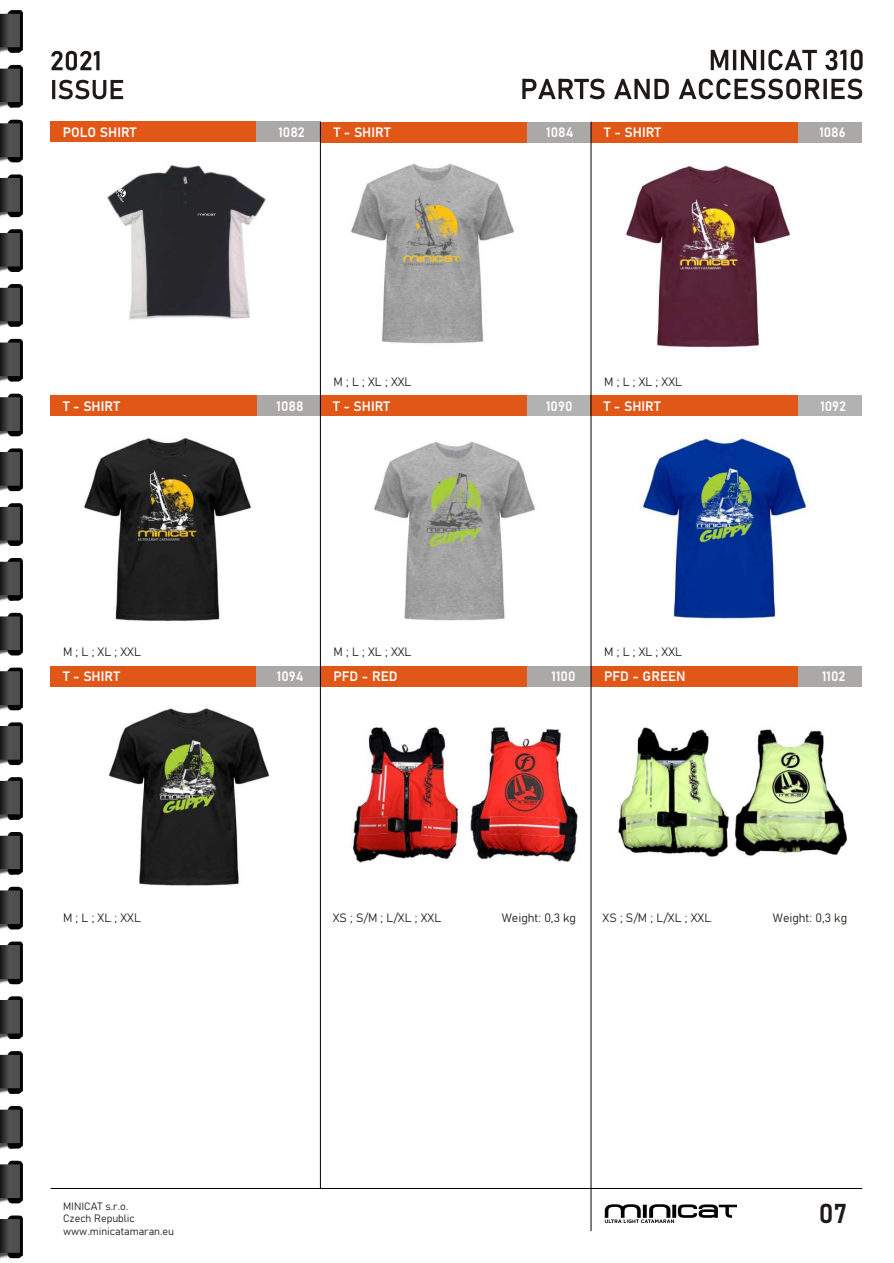
<style>
.page{position:relative;width:894px;height:1263px;background:#fff}
.page>*{position:absolute;margin:0;border:0;box-sizing:border-box;transform-origin:0 0}
.t1{font:600 27px "Bahnschrift";color:#1f1a17}
.t2{font:600 13.65px "Bahnschrift";color:#fff}
.t3{font:600 13.5px "Bahnschrift";color:#fff}
.t4{font:300 12px "Bahnschrift";color:#1f1a17}
.t5{font:300 10.5px/12.6px "Bahnschrift";color:#1f1a17}
</style>
<div class="page">
<hr style="left:51px;top:1188px;width:811px;height:1px;background:#000">
<svg style="left:605px;top:1204px;width:132px;height:19px"></svg>
<img style="left:0;top:10px;width:23px;height:43px">
<svg style="left:0;top:14px;width:20px;height:33px"></svg>
<img style="left:0;top:64px;width:23px;height:44px">
<svg style="left:0;top:68px;width:20px;height:34px"></svg>
<img style="left:0;top:119px;width:23px;height:44px">
<svg style="left:0;top:123px;width:20px;height:34px"></svg>
<img style="left:0;top:174px;width:23px;height:44px">
<svg style="left:0;top:178px;width:20px;height:34px"></svg>
<img style="left:0;top:229px;width:23px;height:43px">
<svg style="left:0;top:233px;width:20px;height:34px"></svg>
<img style="left:0;top:284px;width:23px;height:43px">
<svg style="left:0;top:288px;width:20px;height:33px"></svg>
<img style="left:0;top:338px;width:23px;height:44px">
<svg style="left:0;top:342px;width:20px;height:34px"></svg>
<img style="left:0;top:393px;width:23px;height:44px">
<svg style="left:0;top:397px;width:20px;height:34px"></svg>
<img style="left:0;top:448px;width:23px;height:44px">
<svg style="left:0;top:452px;width:20px;height:34px"></svg>
<img style="left:0;top:503px;width:23px;height:43px">
<svg style="left:0;top:507px;width:20px;height:34px"></svg>
<img style="left:0;top:558px;width:23px;height:43px">
<svg style="left:0;top:562px;width:20px;height:33px"></svg>
<img style="left:0;top:612px;width:23px;height:44px">
<svg style="left:0;top:616px;width:20px;height:34px"></svg>
<img style="left:0;top:667px;width:23px;height:44px">
<svg style="left:0;top:671px;width:20px;height:34px"></svg>
<img style="left:0;top:722px;width:23px;height:44px">
<svg style="left:0;top:726px;width:20px;height:34px"></svg>
<img style="left:0;top:777px;width:23px;height:43px">
<svg style="left:0;top:781px;width:20px;height:34px"></svg>
<img style="left:0;top:832px;width:23px;height:43px">
<svg style="left:0;top:836px;width:20px;height:33px"></svg>
<img style="left:0;top:886px;width:23px;height:44px">
<svg style="left:0;top:890px;width:20px;height:34px"></svg>
<img style="left:0;top:941px;width:23px;height:44px">
<svg style="left:0;top:945px;width:20px;height:34px"></svg>
<img style="left:0;top:996px;width:23px;height:43px">
<svg style="left:0;top:1000px;width:20px;height:34px"></svg>
<img style="left:0;top:1051px;width:23px;height:43px">
<svg style="left:0;top:1055px;width:20px;height:34px"></svg>
<img style="left:0;top:1105px;width:23px;height:44px">
<svg style="left:0;top:1109px;width:20px;height:34px"></svg>
<img style="left:0;top:1160px;width:23px;height:44px">
<svg style="left:0;top:1164px;width:20px;height:34px"></svg>
<img style="left:0;top:1215px;width:23px;height:44px">
<svg style="left:0;top:1219px;width:20px;height:34px"></svg>
<svg style="left:522px;top:79px;width:340px;height:20px"></svg>
<svg style="left:51px;top:51px;width:72px;height:48px"></svg>
<div style="left:256px;top:395px;width:65px;height:21px;background:#aba8a8"></div>
<div style="left:50px;top:395px;width:206px;height:21px;background:#e15717"></div>
<div style="left:321px;top:122px;width:206px;height:20px;background:#e15717"></div>
<div style="left:527px;top:122px;width:64px;height:20px;background:#aba8a8"></div>
<div style="left:591px;top:122px;width:207px;height:20px;background:#e15717"></div>
<div style="left:798px;top:122px;width:63px;height:20px;background:#aba8a8"></div>
<div style="left:527px;top:395px;width:65px;height:21px;background:#b2b2b2"></div>
<div style="left:320px;top:395px;width:207px;height:21px;background:#e15717"></div>
<div style="left:50px;top:666px;width:206px;height:20px;background:#e15717"></div>
<div style="left:797px;top:395px;width:65px;height:21px;background:#b2b2b2"></div>
<div style="left:590px;top:395px;width:207px;height:21px;background:#e15717"></div>
<div style="left:256px;top:666px;width:65px;height:20px;background:#aba8a8"></div>
<img style="left:351px;top:163px;width:163px;height:181px">
<img style="left:626px;top:165px;width:164px;height:184px">
<img style="left:84px;top:438px;width:167px;height:184px">
<img style="left:374px;top:441px;width:161px;height:180px">
<img style="left:642px;top:435px;width:167px;height:185px">
<img style="left:109px;top:706px;width:161px;height:180px">
<div style="left:50px;top:122px;width:206px;height:20px;background:#e15717"></div>
<div style="left:256px;top:122px;width:64px;height:20px;background:#aba8a8"></div>
<img style="left:107px;top:165px;width:159px;height:155px">
<svg style="left:198px;top:214px;width:18px;height:2px"></svg>
<svg style="left:113px;top:188px;width:14px;height:14px"></svg>
<div style="left:321px;top:666px;width:206px;height:21px;background:#e15717"></div>
<div style="left:527px;top:666px;width:64px;height:21px;background:#aba8a8"></div>
<div style="left:591px;top:666px;width:207px;height:21px;background:#e15717"></div>
<div style="left:798px;top:666px;width:64px;height:21px;background:#aba8a8"></div>
<img style="left:469px;top:727px;width:109px;height:135px">
<img style="left:350px;top:727px;width:113px;height:136px">
<img style="left:618px;top:727px;width:111px;height:130px">
<img style="left:735px;top:729px;width:112px;height:127px">
<svg style="left:711px;top:50px;width:152px;height:20px"></svg>
<hr style="left:320px;top:122px;width:1px;height:1066px;background:#000">
<hr style="left:591px;top:122px;width:1px;height:1109px;background:#000">
<p class="t3" style="left:63px;top:126px;width:75px">POLO SHIRT</p>
<p class="t3" style="left:278px;top:126px;width:28px">1082</p>
<p class="t3" style="left:546px;top:127px;width:29px">1084</p>
<p class="t3" style="left:819px;top:127px;width:28px">1086</p>
<p class="t3" style="left:334px;top:127px;width:58px">T - SHIRT</p>
<p class="t3" style="left:604px;top:127px;width:58px">T - SHIRT</p>
<p class="t4" style="left:334px;top:376px;width:79px">M ; L ; XL ; XXL</p>
<p class="t4" style="left:604px;top:376px;width:79px">M ; L ; XL ; XXL</p>
<p class="t3" style="left:63px;top:400px;width:58px">T - SHIRT</p>
<p class="t3" style="left:820px;top:400px;width:27px">1092</p>
<p class="t3" style="left:546px;top:400px;width:28px">1090</p>
<p class="t3" style="left:333px;top:400px;width:58px">T - SHIRT</p>
<p class="t3" style="left:604px;top:400px;width:58px">T - SHIRT</p>
<p class="t3" style="left:603px;top:400px;width:65px">BOWSPRIT</p>
<p class="t2" style="left:277px;top:400px;width:29px">1088</p>
<p class="t4" style="left:63px;top:647px;width:79px">M ; L ; XL ; XXL</p>
<p class="t4" style="left:334px;top:647px;width:79px">M ; L ; XL ; XXL</p>
<p class="t4" style="left:604px;top:647px;width:79px">M ; L ; XL ; XXL</p>
<p class="t3" style="left:63px;top:671px;width:58px">T - SHIRT</p>
<p class="t3" style="left:277px;top:671px;width:28px">1094</p>
<p class="t3" style="left:264px;top:671px;width:39px">42008</p>
<p class="t3" style="left:268px;top:671px;width:33px">42 11</p>
<p class="t3" style="left:552px;top:671px;width:25px">1100</p>
<p class="t3" style="left:604px;top:671px;width:45px">FRAME</p>
<p class="t3" style="left:822px;top:671px;width:25px">1102</p>
<p class="t3" style="left:334px;top:671px;width:66px">PFD - RED</p>
<p class="t3" style="left:604px;top:671px;width:83px">PFD - GREEN</p>
<p class="t4" style="left:63px;top:912px;width:79px">M ; L ; XL ; XXL</p>
<p class="t4" style="left:333px;top:912px;width:110px">XS ; S/M ; L/XL ; XXL</p>
<p class="t4" style="left:603px;top:912px;width:110px">XS ; S/M ; L/XL ; XXL</p>
<p class="t4" style="left:502px;top:912px;width:76px">Weight: 0,3 kg</p>
<p class="t4" style="left:773px;top:912px;width:76px">Weight: 0,3 kg</p>
<p class="t5" style="left:63px;top:1200px;width:112px">MINICAT s.r.o.<br>Czech Republic www.minicatamaran.eu</p>
<h1 class="t1" style="left:819px;top:1202px;width:30px">07</h1>
</div>
